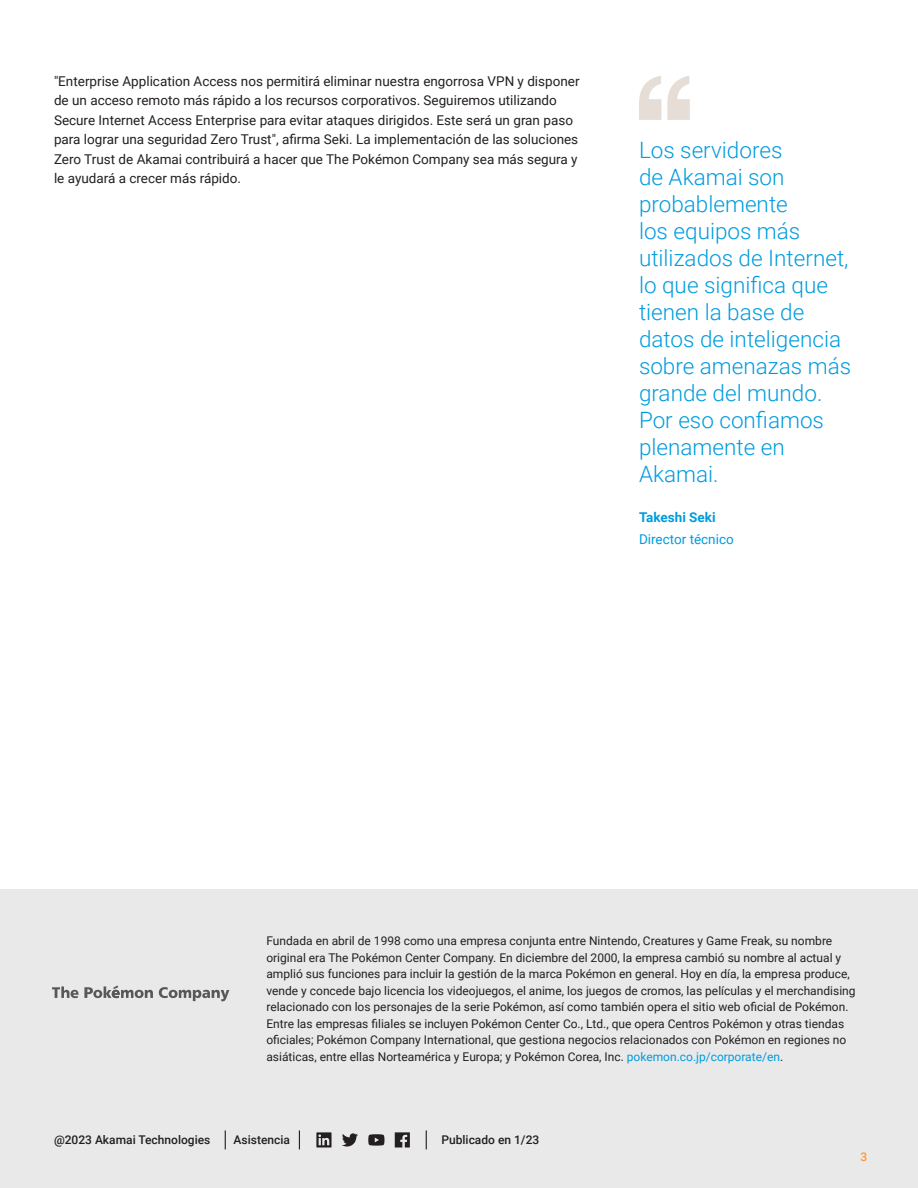
<style>
.page{position:relative;width:918px;height:1188px;background:#fff}
.page>*{position:absolute;margin:0;border:0;box-sizing:border-box;transform-origin:0 0}
.ACS___Pull_Quote{font:300 22.5px/27px "Roboto";color:#009cde}
.ACS___Body{font:13.5px/19.5px "Roboto";color:#231f20}
.ACS___Pull_Quote_-_T{font:13.5px "Roboto";color:#009cde}
.ACS___Pull_Quote_-_N{font:700 13.5px "Roboto";color:#009cde}
.ACS___Sidebar_-_Head{font:12px/16.5px "Roboto";color:#231f20}
.ACS___Footer{font:500 12px "Roboto";color:#231f20}
.t1{font:500 12px "Roboto";color:#f93}
.s1{color:#009cde}
</style>
<div class="page">
<svg style="left:639px;top:76px;width:51px;height:44px"></svg>
<div style="left:0;top:890px;width:918px;height:298px;background:#e9e9ea"></div>
<svg style="left:299px;top:1130px;width:1px;height:19px"></svg>
<svg style="left:225px;top:1130px;width:1px;height:19px"></svg>
<svg style="left:426px;top:1130px;width:1px;height:19px"></svg>
<svg style="left:368px;top:1134px;width:16px;height:12px"></svg>
<svg style="left:316px;top:1132px;width:16px;height:16px"></svg>
<svg style="left:395px;top:1132px;width:15px;height:16px"></svg>
<svg style="left:342px;top:1133px;width:16px;height:14px"></svg>
<svg style="left:159px;top:987px;width:70px;height:14px"></svg>
<svg style="left:52px;top:985px;width:101px;height:13px"></svg>
<p class="ACS___Body" style="left:54px;top:71px;width:527px">"Enterprise Application Access nos permitirá eliminar nuestra engorrosa VPN y disponer de un acceso remoto más rápido a los recursos corporativos. Seguiremos utilizando Secure Internet Access Enterprise para evitar ataques dirigidos. Este será un gran paso para lograr una seguridad Zero Trust", afirma Seki. La implementación de las soluciones Zero Trust de Akamai contribuirá a hacer que The Pokémon Company sea más segura y le ayudará a crecer más rápido.</p>
<p class="ACS___Pull_Quote" style="left:639px;top:136px;width:214px">Los servidores<br>de Akamai son probablemente<br>los equipos más utilizados de Internet, lo que significa que tienen la base de datos de inteligencia sobre amenazas más grande del mundo.<br>Por eso confiamos plenamente en<br>Akamai.</p>
<p class="ACS___Pull_Quote_-_N" style="left:639px;top:508px;width:78px">Takeshi Seki</p>
<p class="ACS___Pull_Quote_-_T" style="left:639px;top:530px;width:96px">Director técnico</p>
<p class="ACS___Sidebar_-_Head" style="left:266px;top:932px;width:591px">Fundada en abril de 1998 como una empresa conjunta entre Nintendo, Creatures y Game Freak, su nombre original era The Pokémon Center Company. En diciembre del 2000, la empresa cambió su nombre al actual y amplió sus funciones para incluir la gestión de la marca Pokémon en general. Hoy en día, la empresa produce, vende y concede bajo licencia los videojuegos, el anime, los juegos de cromos, las películas y el merchandising relacionado con los personajes de la serie Pokémon, así como también opera el sitio web oficial de Pokémon.<br>Entre las empresas filiales se incluyen Pokémon Center Co., Ltd., que opera Centros Pokémon y otras tiendas oficiales; Pokémon Company International, que gestiona negocios relacionados con Pokémon en regiones no asiáticas, entre ellas Norteamérica y Europa; y Pokémon Corea, Inc. <span class="s1">pokemon.co.jp/corporate/en</span>.</p>
<p class="ACS___Footer" style="left:54px;top:1132px;width:158px">@2023 Akamai Technologies</p>
<p class="ACS___Footer" style="left:234px;top:1132px;width:58px">Asistencia</p>
<p class="ACS___Footer" style="left:441px;top:1132px;width:99px">Publicado en 1/23</p>
<p class="t1" style="left:860px;top:1148px;width:8px">3</p>
</div>
